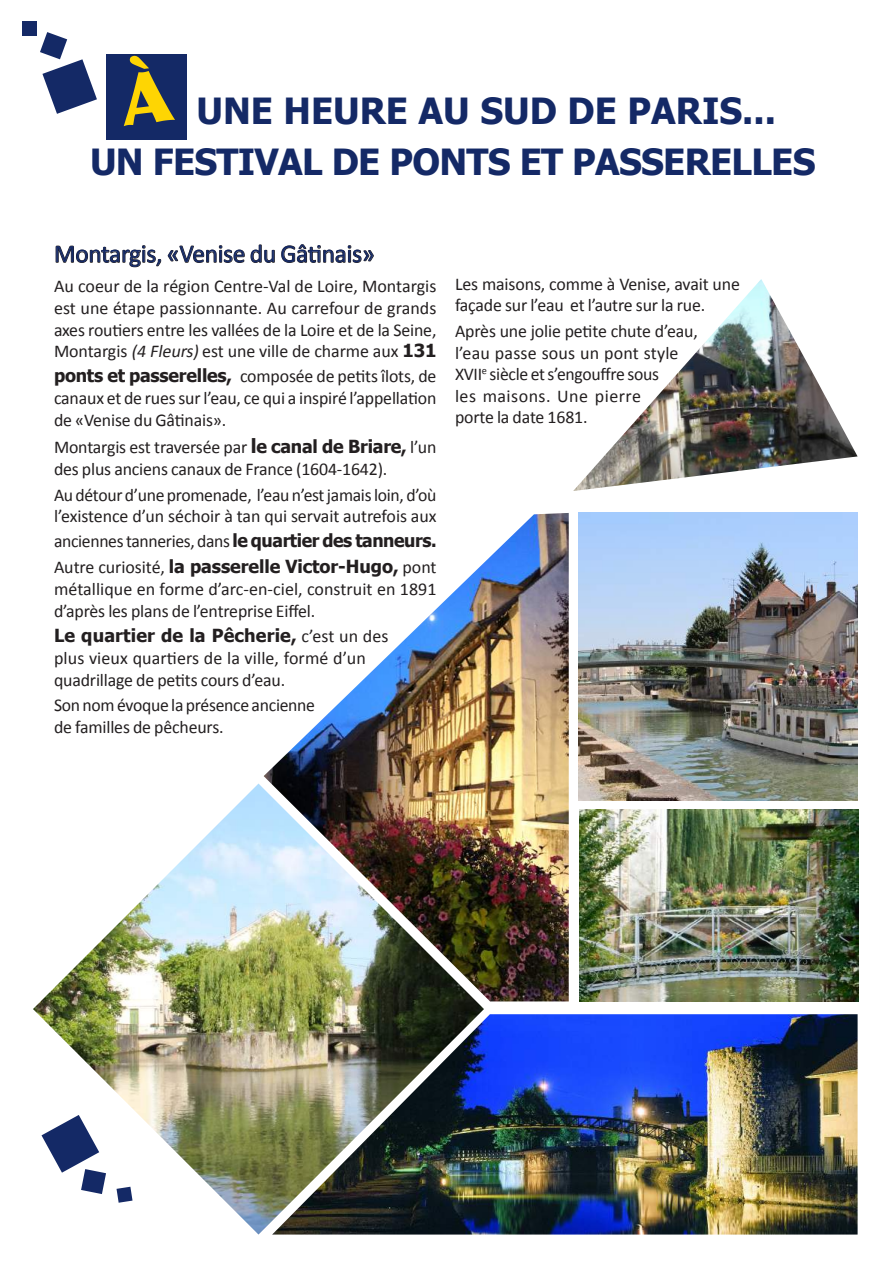
<style>
.page{position:relative;width:893px;height:1263px;background:#fff}
.page>*{position:absolute;margin:0;border:0;box-sizing:border-box;transform-origin:0 0}
.t1{font:700 36px/51.3px "Tahoma";letter-spacing:-.02em;color:#142966}
.t2{font:25.5px "Calibri";letter-spacing:-.01em;color:#142966}
.t3{font:18px/21.6px "Calibri";letter-spacing:-.01em;color:#231f20}
.t4{font:700 18px "Tahoma";letter-spacing:-.005em;color:#231f20}
.s1{font-style:italic}
.s2{font-family:"Tahoma";font-weight:700}
.s3{font-family:"Tahoma";font-weight:700;font-size:19.5px}
.s4{font-family:"Calibri";font-weight:400}
</style>
<div class="page">
<div style="left:106px;top:54px;width:81px;height:85px;background:#142966"></div>
<svg style="left:40px;top:32px;width:57px;height:82px"></svg>
<div style="left:22px;top:21px;width:14px;height:14px;background:#142966"></div>
<svg style="left:55px;top:244px;width:220px;height:24px"></svg>
<svg style="left:281px;top:244px;width:93px;height:19px"></svg>
<img style="left:33px;top:783px;width:451px;height:451px">
<img style="left:272px;top:1014px;width:586px;height:220px">
<img style="left:264px;top:513px;width:305px;height:488px">
<img style="left:578px;top:513px;width:280px;height:287px">
<img style="left:579px;top:809px;width:279px;height:192px">
<img style="left:573px;top:279px;width:285px;height:212px">
<svg style="left:42px;top:1115px;width:64px;height:79px"></svg>
<svg style="left:117px;top:1187px;width:16px;height:16px"></svg>
<h1 class="t1" style="left:90px;top:83px;width:727px;text-indent:106px">UNE HEURE AU SUD DE PARIS...<br>UN FESTIVAL DE PONTS ET PASSERELLES</h1>
<h2 class="t2" style="left:54px;top:238px;width:322px">Montargis, «Venise du Gâtinais»</h2>
<p class="t3" style="left:54px;top:275px;width:384px;text-align:justify">Au coeur de la région Centre-Val de Loire, Montargis est une étape passionnante. Au carrefour de grands axes routiers entre les vallées de la Loire et de la Seine, Montargis <span class="s1">(4 Fleurs)</span>est une ville de charme aux <span class="s2">131</span></p>
<p class="t3" style="left:54px;top:365px;width:384px;text-align:justify"><span class="s2">ponts et passerelles,</span> composée de petits îlots, de canaux et de rues sur l’eau, ce qui a inspiré l’appellation de «Venise du Gâtinais».</p>
<p class="t3" style="left:54px;top:436px;width:384px">Montargis est traversée par <span class="s3">l</span><span class="s2">e canal de Briare,</span> l’un des plus anciens canaux de France (1604-1642).</p>
<p class="t3" style="left:54px;top:483px;width:384px">Au détour d’une promenade, l’eau n’est jamais loin, d’où l’existence d’un séchoir à tan qui servait autrefois aux</p>
<p class="t3" style="left:54px;top:530px;width:384px">anciennes tanneries, dans <span class="s2">le quartier des tanneurs.</span></p>
<p class="t4" style="left:54px;top:554px;width:384px"><span class="s4">Autre curiosité,</span> la passerelle Victor-Hugo, <span class="s4">pont</span></p>
<p class="t3" style="left:54px;top:577px;width:384px">métallique en forme d’arc-en-ciel, construit en 1891 d’après les plans de l’entreprise Eiffel.</p>
<p class="t4" style="left:54px;top:623px;width:336px">Le quartier de la Pêcherie, <span class="s4">c’est un des</span></p>
<p class="t3" style="left:54px;top:646px;width:313px">plus vieux quartiers de la ville, formé d’un quadrillage de petits cours d’eau.</p>
<p class="t3" style="left:54px;top:694px;width:263px">Son nom évoque la présence ancienne de familles de pêcheurs.</p>
<p class="t3" style="left:455px;top:272px;width:287px">Les maisons, comme à Venise, avait une façade sur l’eau et l’autre sur la rue.</p>
<p class="t3" style="left:455px;top:319px;width:244px">Après une jolie petite chute d’eau, l’eau passe sous un pont style<br>XVII<sup>e</sup> siècle et s’engouffre sous<br>les maisons. Une pierre<br>porte la date 1681.</p>
</div>
